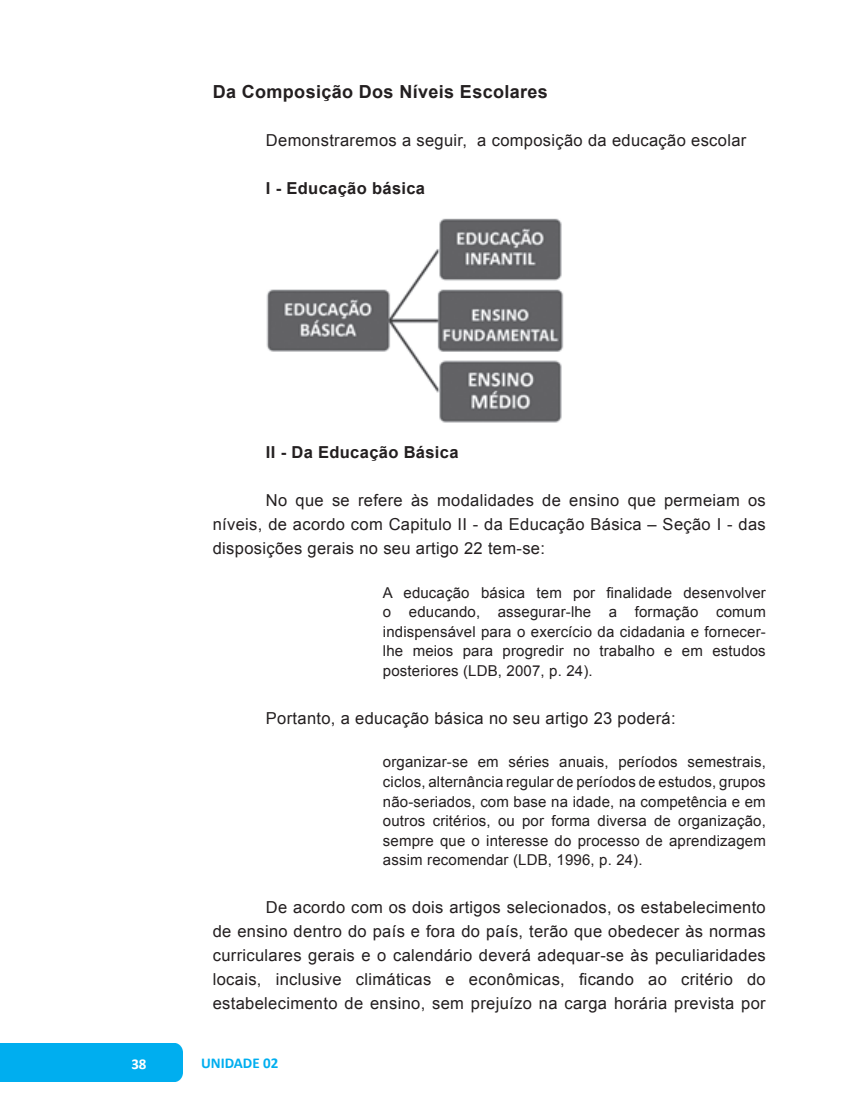
<style>
.page{position:relative;width:851px;height:1106px;background:#fff}
.page>*{position:absolute;margin:0;border:0;box-sizing:border-box;transform-origin:0 0}
.t1{font:700 18px "Arial";letter-spacing:.02em;color:#231f20}
.t2{font:16.5px/24px "Arial";letter-spacing:.02em;color:#231f20;text-align:justify}
.t3{font:700 16.5px "Arial";letter-spacing:.02em;color:#231f20}
.t4{font:15px/19.5px "Arial";letter-spacing:.01em;color:#231f20;text-align:justify}
.t5{font:700 15px "Calibri";color:#00aeef}
.t6{font:700 15px "Calibri";color:#fff}
</style>
<div class="page">
<div style="left:0;top:1043px;width:183px;height:38px;background:#00aeef"></div>
<img style="left:266px;top:218px;width:298px;height:205px">
<p class="t1" style="left:213px;top:80px;width:336px">Da Composição Dos Níveis Escolares</p>
<p class="t2" style="left:266px;top:129px;width:482px">Demonstraremos a seguir, a composição da educação escolar</p>
<p class="t3" style="left:266px;top:177px;width:161px">I - Educação básica</p>
<p class="t3" style="left:266px;top:441px;width:194px">II - Da Educação Básica</p>
<p class="t2" style="left:213px;top:489px;width:554px;text-indent:53px">No que se refere às modalidades de ensino que permeiam os níveis, de acordo com Capitulo II - da Educação Básica – Seção I - das disposições gerais no seu artigo 22 tem-se:</p>
<p class="t4" style="left:383px;top:583px;width:384px">A educação básica tem por finalidade desenvolver o educando, assegurar-lhe a formação comum indispensável para o exercício da cidadania e fornecer&shy;lhe meios para progredir no trabalho e em estudos posteriores (LDB, 2007, p. 24).</p>
<p class="t2" style="left:266px;top:706px;width:411px">Portanto, a educação básica no seu artigo 23 poderá:</p>
<p class="t4" style="left:383px;top:752px;width:384px">organizar-se em séries anuais, períodos semestrais, ciclos, alternância regular de períodos de estudos, grupos não-seriados, com base na idade, na competência e em outros critérios, ou por forma diversa de organização, sempre que o interesse do processo de aprendizagem assim recomendar (LDB, 1996, p. 24).</p>
<p class="t2" style="left:213px;top:895px;width:554px;text-indent:53px">De acordo com os dois artigos selecionados, os estabelecimento de ensino dentro do país e fora do país, terão que obedecer às normas curriculares gerais e o calendário deverá adequar-se às peculiaridades locais, inclusive climáticas e econômicas, ficando ao critério do estabelecimento de ensino, sem prejuízo na carga horária prevista por</p>
<p class="t6" style="left:131px;top:1054px;width:17px">38</p>
<p class="t5" style="left:201px;top:1053px;width:79px">UNIDADE 02</p>
</div>
